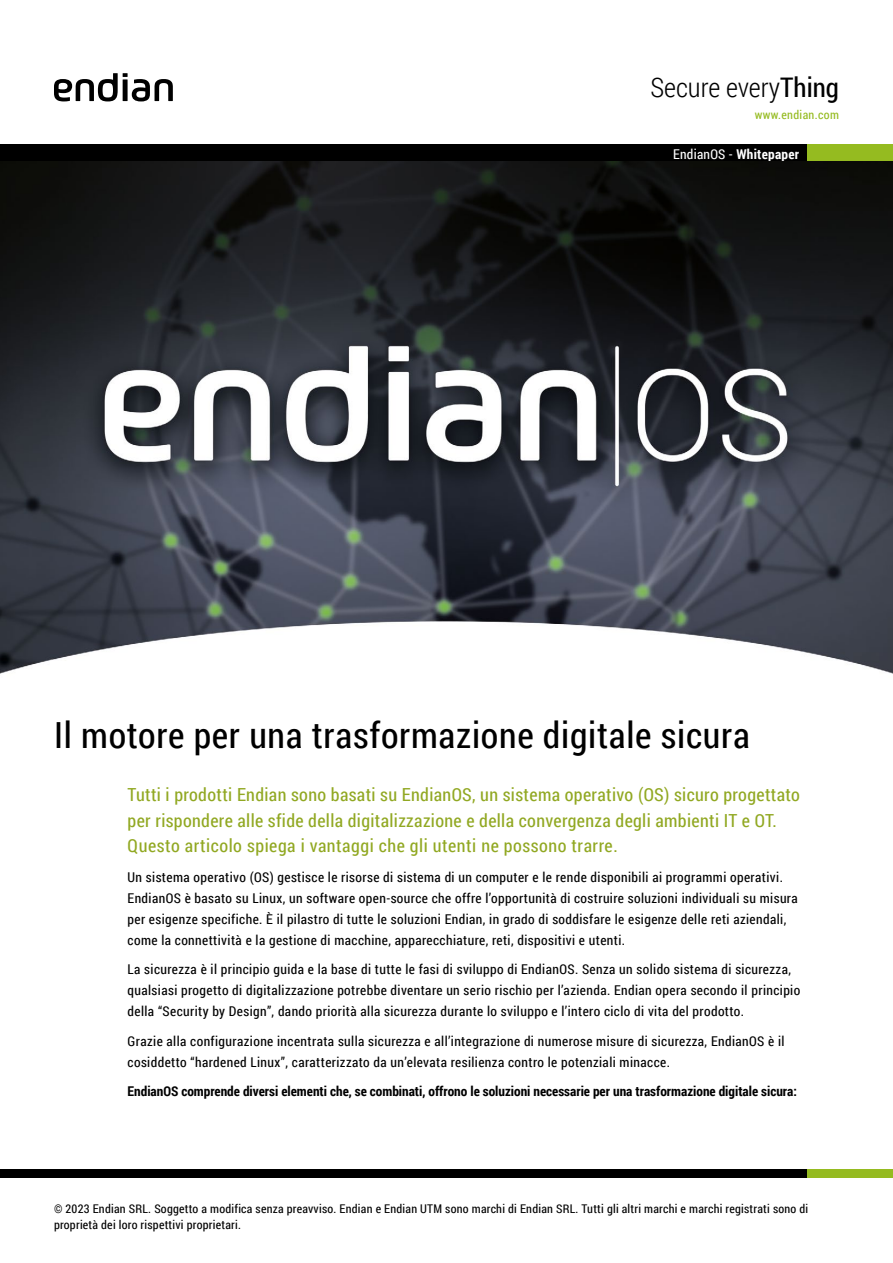
<style>
.page{position:relative;width:893px;height:1263px;background:#fff}
.page>*{position:absolute;margin:0;border:0;box-sizing:border-box;transform-origin:0 0}
.t1{font:36px "Roboto Condensed";letter-spacing:.02em;color:#000}
.t2{font:300 27px "Roboto Condensed";color:#000}
.t3{font:18px/25.5px "Roboto Condensed";letter-spacing:.02em;color:#91a822}
.t4{font:13.5px/21px "Roboto Condensed";letter-spacing:.03em;color:#000}
.t5{font:700 13.5px "Roboto Condensed";color:#000}
.t6{font:700 13.5px "Roboto Condensed";letter-spacing:.02em;color:#fff}
.t7{font:12px/16.5px "Roboto Condensed";letter-spacing:.02em;color:#000}
.t8{font:12px "Roboto Condensed";letter-spacing:.03em;color:#95bb20}
.s1{font-weight:400}
</style>
<div class="page">
<div style="left:0;top:144px;width:893px;height:17px;background:#000"></div>
<div style="left:808px;top:144px;width:85px;height:17px;background:#95bb20"></div>
<svg style="left:54px;top:73px;width:119px;height:28px"></svg>
<div style="left:0;top:1169px;width:808px;height:9px;background:#000"></div>
<div style="left:808px;top:1169px;width:85px;height:9px;background:#95bb20"></div>
<img style="left:0;top:161px;width:893px;height:513px">
<h2 class="t2" style="left:650px;top:69px;width:190px">Secure every<span class="s1">Thing</span></h2>
<p class="t8" style="left:755px;top:106px;width:86px">www.endian.com</p>
<p class="t6" style="left:673px;top:144px;width:128px"><span class="s1">EndianOS -</span> Whitepaper</p>
<h1 class="t1" style="left:54px;top:710px;width:697px">Il motore per una trasformazione digitale sicura</h1>
<p class="t3" style="left:128px;top:781px;width:674px">Tutti i prodotti Endian sono basati su EndianOS, un sistema operativo (OS) sicuro progettato per rispondere alle sfide della digitalizzazione e della convergenza degli ambienti IT e OT.<br>Questo articolo spiega i vantaggi che gli utenti ne possono trarre.</p>
<p class="t4" style="left:128px;top:866px;width:672px">Un sistema operativo (OS) gestisce le risorse di sistema di un computer e le rende disponibili ai programmi operativi.<br>EndianOS è basato su Linux, un software open-source che offre l’opportunità di costruire soluzioni individuali su misura per esigenze specifiche. È il pilastro di tutte le soluzioni Endian, in grado di soddisfare le esigenze delle reti aziendali, come la connettività e la gestione di macchine, apparecchiature, reti, dispositivi e utenti.</p>
<p class="t4" style="left:128px;top:958px;width:674px">La sicurezza è il principio guida e la base di tutte le fasi di sviluppo di EndianOS. Senza un solido sistema di sicurezza, qualsiasi progetto di digitalizzazione potrebbe diventare un serio rischio per l’azienda. Endian opera secondo il principio della “Security by Design”, dando priorità alla sicurezza durante lo sviluppo e l’intero ciclo di vita del prodotto.</p>
<p class="t4" style="left:128px;top:1030px;width:658px">Grazie alla configurazione incentrata sulla sicurezza e all’integrazione di numerose misure di sicurezza, EndianOS è il cosiddetto “hardened Linux”, caratterizzato da un’elevata resilienza contro le potenziali minacce.</p>
<p class="t5" style="left:128px;top:1082px;width:671px">EndianOS comprende diversi elementi che, se combinati, offrono le soluzioni necessarie per una trasformazione digitale sicura:</p>
<p class="t7" style="left:54px;top:1200px;width:756px">© 2023 Endian SRL. Soggetto a modifica senza preavviso. Endian e Endian UTM sono marchi di Endian SRL. Tutti gli altri marchi e marchi registrati sono di proprietà dei loro rispettivi proprietari.</p>
</div>
